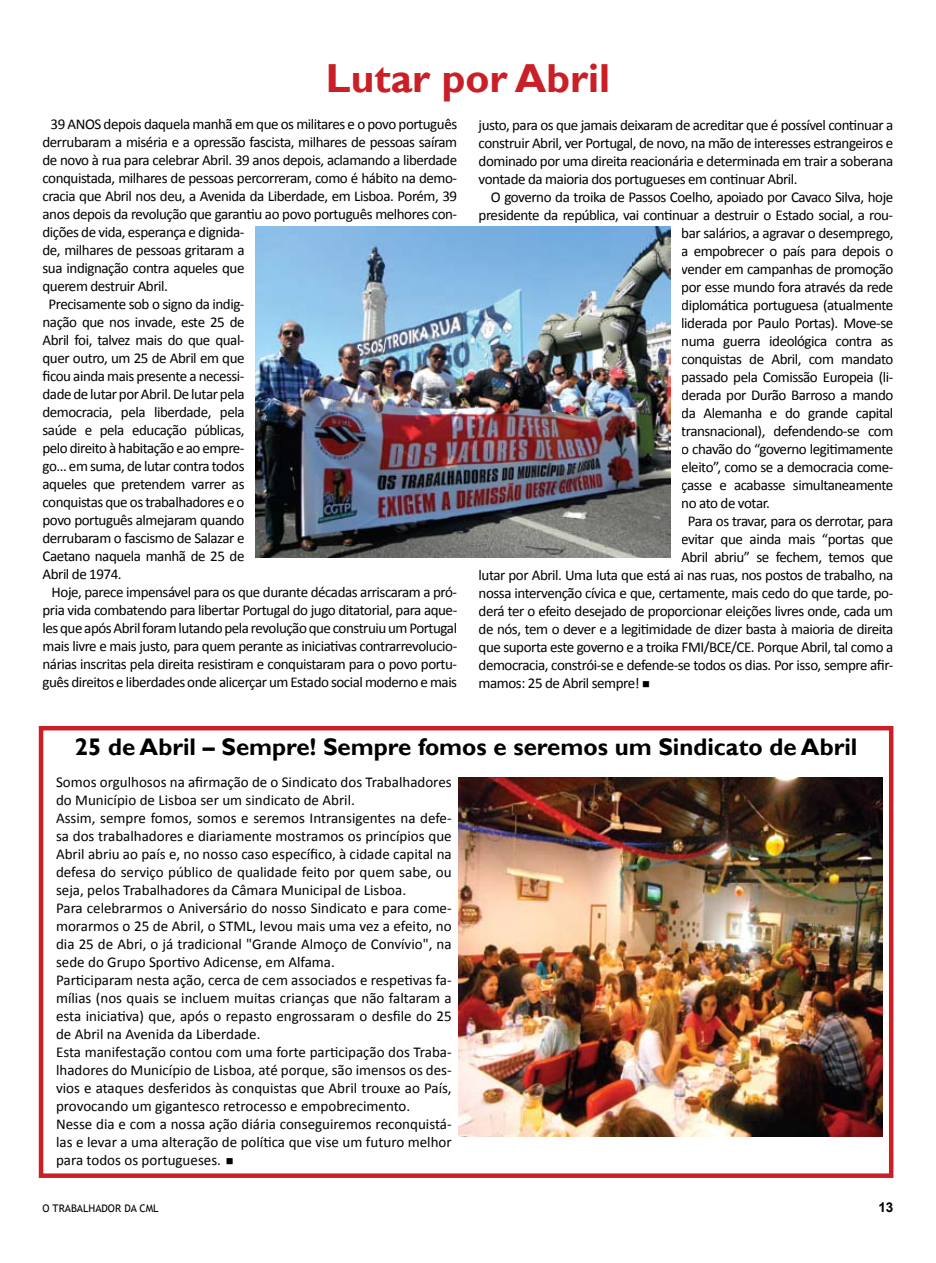
<style>
.page{position:relative;width:936px;height:1263px;background:#fff}
.page>*{position:absolute;margin:0;border:0;box-sizing:border-box;transform-origin:0 0}
.t1{font:700 40.5px "Gill Sans";color:#c82026}
.t2{font:700 24px "Gill Sans";color:#000}
.t3{font:15px/18px "Calibri";letter-spacing:-.03em;color:#000;text-align:justify}
.t4{font:15px/18px "Calibri";color:#000}
.t5{font:700 13.5px "Arial";color:#000}
.t6{font:10.5px "Trebuchet MS";color:#000}
</style>
<div class="page">
<img style="left:256px;top:226px;width:414px;height:332px">
<img style="left:458px;top:777px;width:424px;height:359px">
<div style="left:39px;top:726px;width:854px;height:452px;border:4px solid #c82026"></div>
<h1 class="t1" style="left:326px;top:54px;width:286px">Lutar por Abril</h1>
<p class="t3" style="left:51px;top:115px;width:408px">39 ANOS depois daquela manhã em que os militares e o povo português</p>
<p class="t3" style="left:43px;top:133px;width:416px">derrubaram a miséria e a opressão fascista, milhares de pessoas saíram</p>
<p class="t3" style="left:43px;top:151px;width:416px">de novo à rua para celebrar Abril. 39 anos depois, aclamando a liberdade</p>
<p class="t3" style="left:43px;top:169px;width:416px">conquistada, milhares de pessoas percorreram, como é hábito na demo-</p>
<p class="t3" style="left:43px;top:187px;width:416px">cracia que Abril nos deu, a Avenida da Liberdade, em Lisboa. Porém, 39</p>
<p class="t3" style="left:43px;top:205px;width:416px">anos depois da revolução que garantiu ao povo português melhores con-</p>
<p class="t3" style="left:43px;top:223px;width:203px">dições de vida, esperança e dignida-</p>
<p class="t3" style="left:43px;top:241px;width:203px">de, milhares de pessoas gritaram a</p>
<p class="t3" style="left:43px;top:259px;width:203px">sua indignação contra aqueles que</p>
<p class="t3" style="left:43px;top:277px;width:127px">querem destruir Abril.</p>
<p class="t3" style="left:48px;top:295px;width:197px">Precisamente sob o signo da indig-</p>
<p class="t3" style="left:43px;top:313px;width:203px">nação que nos invade, este 25 de</p>
<p class="t3" style="left:43px;top:331px;width:203px">Abril foi, talvez mais do que qual-</p>
<p class="t3" style="left:43px;top:349px;width:203px">quer outro, um 25 de Abril em que</p>
<p class="t3" style="left:43px;top:367px;width:203px">ficou ainda mais presente a necessi-</p>
<p class="t3" style="left:43px;top:385px;width:203px">dade de lutar por Abril. De lutar pela</p>
<p class="t3" style="left:43px;top:403px;width:203px">democracia, pela liberdade, pela</p>
<p class="t3" style="left:43px;top:421px;width:203px">saúde e pela educação públicas,</p>
<p class="t3" style="left:43px;top:439px;width:203px">pelo direito à habitação e ao empre-</p>
<p class="t3" style="left:43px;top:457px;width:203px">go… em suma, de lutar contra todos</p>
<p class="t3" style="left:43px;top:475px;width:203px">aqueles que pretendem varrer as</p>
<p class="t3" style="left:43px;top:493px;width:203px">conquistas que os trabalhadores e o</p>
<p class="t3" style="left:43px;top:511px;width:203px">povo português almejaram quando</p>
<p class="t3" style="left:43px;top:529px;width:203px">derrubaram o fascismo de Salazar e</p>
<p class="t3" style="left:43px;top:547px;width:203px">Caetano naquela manhã de 25 de</p>
<p class="t3" style="left:43px;top:565px;width:81px">Abril de 1974.</p>
<p class="t3" style="left:52px;top:583px;width:407px">Hoje, parece impensável para os que durante décadas arriscaram a pró-</p>
<p class="t3" style="left:43px;top:601px;width:416px">pria vida combatendo para libertar Portugal do jugo ditatorial, para aque-</p>
<p class="t3" style="left:43px;top:619px;width:416px">les que após Abril foram lutando pela revolução que construiu um Portugal</p>
<p class="t3" style="left:43px;top:637px;width:416px">mais livre e mais justo, para quem perante as iniciativas contrarrevolucio-</p>
<p class="t3" style="left:43px;top:655px;width:416px">nárias inscritas pela direita resistiram e conquistaram para o povo portu-</p>
<p class="t3" style="left:43px;top:673px;width:416px">guês direitos e liberdades onde alicerçar um Estado social moderno e mais</p>
<p class="t3" style="left:478px;top:116px;width:416px">justo, para os que jamais deixaram de acreditar que é possível continuar a construir Abril, ver Portugal, de novo, na mão de interesses estrangeiros e dominado por uma direita reacionária e determinada em trair a soberana vontade da maioria dos portugueses em continuar Abril.</p>
<p class="t3" style="left:491px;top:188px;width:404px">O governo da troika de Passos Coelho, apoiado por Cavaco Silva, hoje</p>
<p class="t3" style="left:478px;top:206px;width:416px">presidente da república, vai continuar a destruir o Estado social, a rou-</p>
<p class="t3" style="left:681px;top:224px;width:214px">bar salários, a agravar o desemprego,</p>
<p class="t3" style="left:681px;top:242px;width:213px">a empobrecer o país para depois o</p>
<p class="t3" style="left:681px;top:260px;width:213px">vender em campanhas de promoção</p>
<p class="t3" style="left:681px;top:278px;width:213px">por esse mundo fora através da rede</p>
<p class="t3" style="left:681px;top:296px;width:213px">diplomática portuguesa (atualmente</p>
<p class="t3" style="left:681px;top:314px;width:213px">liderada por Paulo Portas). Move-se</p>
<p class="t3" style="left:681px;top:332px;width:213px">numa guerra ideológica contra as</p>
<p class="t3" style="left:681px;top:350px;width:213px">conquistas de Abril, com mandato</p>
<p class="t3" style="left:681px;top:368px;width:213px">passado pela Comissão Europeia (li-</p>
<p class="t3" style="left:681px;top:386px;width:213px">derada por Durão Barroso a mando</p>
<p class="t3" style="left:681px;top:404px;width:213px">da Alemanha e do grande capital</p>
<p class="t3" style="left:681px;top:422px;width:213px">transnacional), defendendo-se com</p>
<p class="t3" style="left:681px;top:440px;width:213px">o chavão do “governo legitimamente</p>
<p class="t3" style="left:681px;top:458px;width:213px">eleito”, como se a democracia come-</p>
<p class="t3" style="left:681px;top:476px;width:213px">çasse e acabasse simultaneamente</p>
<p class="t3" style="left:681px;top:494px;width:90px">no ato de votar.</p>
<p class="t3" style="left:687px;top:512px;width:207px">Para os travar, para os derrotar, para</p>
<p class="t3" style="left:681px;top:530px;width:213px">evitar que ainda mais “portas que</p>
<p class="t3" style="left:681px;top:548px;width:213px">Abril abriu” se fechem, temos que</p>
<p class="t3" style="left:478px;top:566px;width:416px">lutar por Abril. Uma luta que está ai nas ruas, nos postos de trabalho, na</p>
<p class="t3" style="left:478px;top:584px;width:416px">nossa intervenção cívica e que, certamente, mais cedo do que tarde, po-</p>
<p class="t3" style="left:478px;top:602px;width:416px">derá ter o efeito desejado de proporcionar eleições livres onde, cada um</p>
<p class="t3" style="left:478px;top:620px;width:416px">de nós, tem o dever e a legitimidade de dizer basta à maioria de direita</p>
<p class="t3" style="left:478px;top:638px;width:416px">que suporta este governo e a troika FMI/BCE/CE. Porque Abril, tal como a</p>
<p class="t3" style="left:478px;top:656px;width:416px">democracia, constrói-se e defende-se todos os dias. Por isso, sempre afir-</p>
<p class="t3" style="left:478px;top:674px;width:173px">mamos: 25 de Abril sempre! ■</p>
<h2 class="t2" style="left:75px;top:732px;width:784px">25 de Abril – Sempre! Sempre fomos e seremos um Sindicato de Abril</h2>
<p class="t4" style="left:56px;top:773px;width:397px">Somos orgulhosos na afirmação de o Sindicato dos Trabalhadores do Município de Lisboa ser um sindicato de Abril.<br>Assim, sempre fomos, somos e seremos Intransigentes na defe&shy;sa dos trabalhadores e diariamente mostramos os princípios que Abril abriu ao país e, no nosso caso específico, à cidade capital na defesa do serviço público de qualidade feito por quem sabe, ou seja, pelos Trabalhadores da Câmara Municipal de Lisboa.<br>Para celebrarmos o Aniversário do nosso Sindicato e para come&shy;morarmos o 25 de Abril, o STML, levou mais uma vez a efeito, no dia 25 de Abri, o já tradicional "Grande Almoço de Convívio", na sede do Grupo Sportivo Adicense, em Alfama.<br>Participaram nesta ação, cerca de cem associados e respetivas fa&shy;mílias (nos quais se incluem muitas crianças que não faltaram a esta iniciativa) que, após o repasto engrossaram o desfile do 25 de Abril na Avenida da Liberdade.<br>Esta manifestação contou com uma forte participação dos Traba&shy;lhadores do Município de Lisboa, até porque, são imensos os des&shy;vios e ataques desferidos às conquistas que Abril trouxe ao País, provocando um gigantesco retrocesso e empobrecimento.<br>Nesse dia e com a nossa ação diária conseguiremos reconquistá&shy;las e levar a uma alteração de política que vise um futuro melhor para todos os portugueses. ■</p>
<p class="t6" style="left:43px;top:1202px;width:118px">O TRABALHADOR DA CML</p>
<p class="t5" style="left:878px;top:1198px;width:17px">13</p>
</div>
